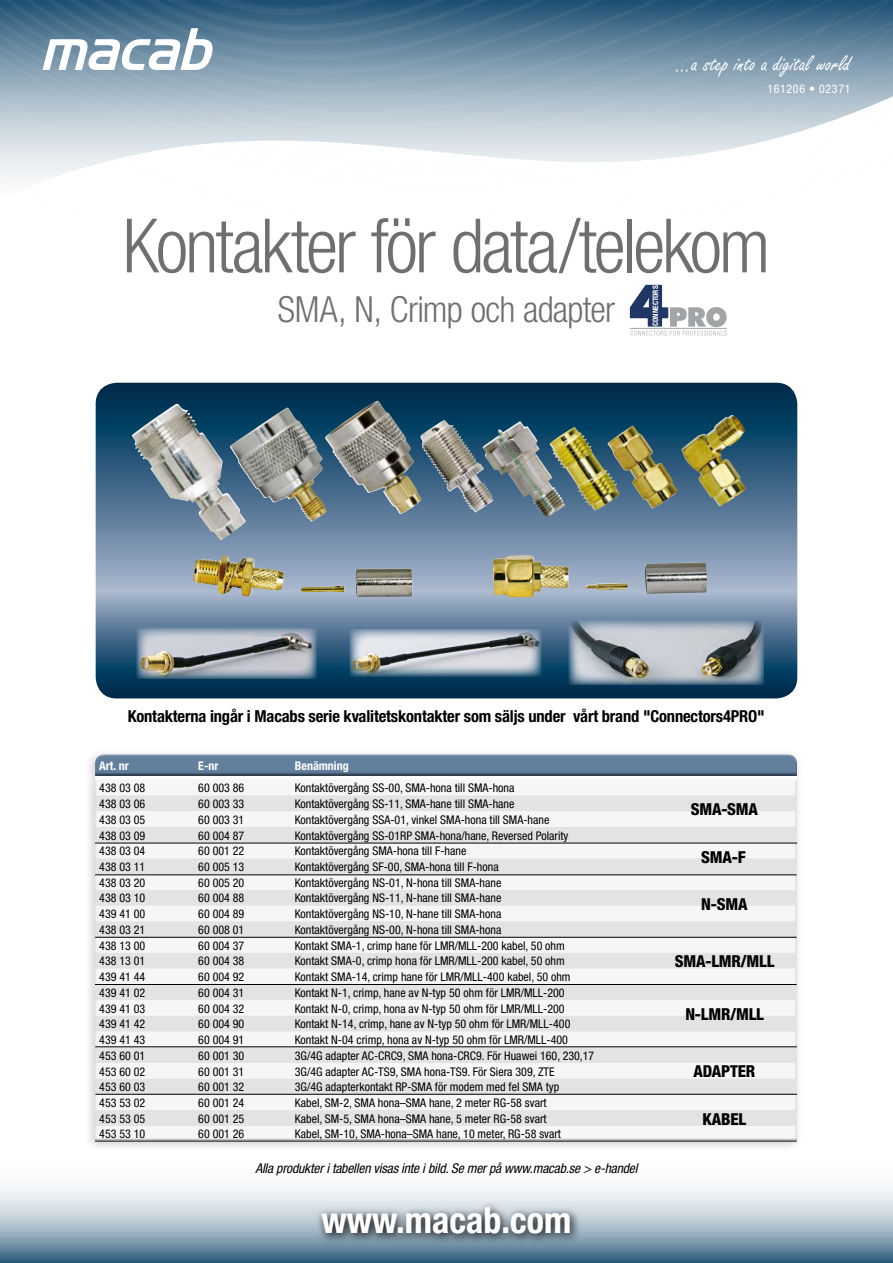
<style>
.page{position:relative;width:893px;height:1263px;background:#fff}
.page>*{position:absolute;margin:0;border:0;box-sizing:border-box;transform-origin:0 0}
.t1{font:300 condensed 75px "Helvetica Neue";letter-spacing:-.04em;color:#706f6f}
.t2{font:300 condensed 36px "Helvetica Neue";letter-spacing:-.02em;color:#706f6f}
.t3{font:700 condensed 36px "Helvetica Neue";color:#fff}
.t4{font:24px "Freestyle Script";color:#fff}
.t5{font:700 condensed 16.5px "Helvetica Neue";letter-spacing:-.01em;color:#000}
.t6{font:800 condensed 16.5px "Helvetica Neue";letter-spacing:-.01em;color:#000}
.t7{font:italic condensed 13.5px "Helvetica Neue";letter-spacing:-.01em;color:#000}
.t8{font:condensed 12px "Helvetica Neue";color:#000}
.t9{font:700 condensed 12px "Helvetica Neue";color:#fff}
.t10{font:condensed 12px "Helvetica Neue";letter-spacing:.05em;color:#fff}
.t11{font:700 condensed 7.5px "Helvetica Neue";color:#fff}
</style>
<div class="page">
<svg style="left:0;top:1186px;width:893px;height:77px;background:#a3b8c6"></svg>
<img style="left:0;top:0;width:893px;height:182px">
<svg style="left:43px;top:28px;width:170px;height:42px"></svg>
<svg style="left:315px;top:1201px;width:266px;height:44px;background:#87939c"></svg>
<svg style="left:96px;top:383px;width:701px;height:315px;background:#55738b"></svg>
<img style="left:681px;top:415px;width:65px;height:91px">
<img style="left:137px;top:628px;width:180px;height:51px">
<svg style="left:630px;top:285px;width:97px;height:51px"></svg>
<img style="left:550px;top:430px;width:70px;height:80px">
<img style="left:608px;top:426px;width:70px;height:82px">
<img style="left:420px;top:420px;width:24px;height:40px">
<img style="left:131px;top:404px;width:46px;height:50px">
<img style="left:482px;top:421px;width:53px;height:82px">
<div style="left:84px;top:747px;width:720px;height:406px;background:#000;opacity:.2"></div>
<div style="left:95px;top:753px;width:703px;height:30px;background:#fff;opacity:.75"></div>
<div style="left:95px;top:759px;width:703px;height:383px;background:#000;opacity:.75"></div>
<hr style="left:95px;top:776px;width:702px;height:2px;background:#fff">
<svg style="left:95px;top:795px;width:702px;height:331px;fill:#e3e3e3"></svg>
<hr style="left:95px;top:843px;width:702px;height:1px;background:#000">
<hr style="left:95px;top:874px;width:702px;height:1px;background:#000">
<hr style="left:95px;top:937px;width:702px;height:1px;background:#000">
<hr style="left:95px;top:984px;width:702px;height:1px;background:#000">
<hr style="left:95px;top:1046px;width:702px;height:1px;background:#000">
<hr style="left:95px;top:1094px;width:702px;height:1px;background:#000">
<img style="left:325px;top:401px;width:52px;height:73px">
<img style="left:230px;top:408px;width:56px;height:79px">
<img style="left:193px;top:555px;width:35px;height:39px">
<img style="left:493px;top:555px;width:208px;height:42px">
<img style="left:349px;top:629px;width:192px;height:48px">
<img style="left:569px;top:620px;width:195px;height:64px">
<h3 class="t4" style="left:677px;top:51px;width:175px">...a step into a digital world</h3>
<p class="t10" style="left:767px;top:82px;width:84px">161206 • 02371</p>
<h1 class="t1" style="left:123px;top:203px;width:649px">Kontakter för data/telekom</h1>
<h2 class="t2" style="left:278px;top:288px;width:339px">SMA, N, Crimp och adapter</h2>
<p class="t11" style="left:651px;top:326px;width:42px;rotate:-90deg">CONNECTORS</p>
<h3 class="t5" style="left:128px;top:706px;width:639px">Kontakterna ingår i Macabs serie kvalitetskontakter som säljs under vårt brand "Connectors4PRO"</h3>
<p class="t9" style="left:99px;top:759px;width:31px">Art. nr</p>
<p class="t9" style="left:198px;top:759px;width:22px">E-nr</p>
<p class="t9" style="left:295px;top:759px;width:55px">Benämning</p>
<p class="t8" style="left:99px;top:781px;width:48px">438 03 08</p>
<p class="t8" style="left:198px;top:781px;width:48px">60 003 86</p>
<p class="t8" style="left:295px;top:781px;width:221px">Kontaktövergång SS-00, SMA-hona till SMA-hona</p>
<p class="t8" style="left:99px;top:797px;width:48px">438 03 06</p>
<p class="t8" style="left:198px;top:797px;width:48px">60 003 33</p>
<p class="t8" style="left:295px;top:797px;width:221px">Kontaktövergång SS-11, SMA-hane till SMA-hane</p>
<p class="t8" style="left:99px;top:813px;width:48px">438 03 05</p>
<p class="t8" style="left:198px;top:813px;width:48px">60 003 31</p>
<p class="t8" style="left:295px;top:813px;width:256px">Kontaktövergång SSA-01, vinkel SMA-hona till SMA-hane</p>
<p class="t8" style="left:99px;top:828px;width:48px">438 03 09</p>
<p class="t8" style="left:198px;top:828px;width:48px">60 004 87</p>
<p class="t8" style="left:295px;top:828px;width:275px">Kontaktövergång SS-01RP SMA-hona/hane, Reversed Polarity</p>
<p class="t8" style="left:99px;top:844px;width:48px">438 03 04</p>
<p class="t8" style="left:198px;top:844px;width:48px">60 001 22</p>
<p class="t8" style="left:295px;top:844px;width:173px">Kontaktövergång SMA-hona till F-hane</p>
<p class="t8" style="left:99px;top:860px;width:48px">438 03 11</p>
<p class="t8" style="left:198px;top:860px;width:48px">60 005 13</p>
<p class="t8" style="left:295px;top:860px;width:205px">Kontaktövergång SF-00, SMA-hona till F-hona</p>
<p class="t8" style="left:99px;top:875px;width:48px">438 03 20</p>
<p class="t8" style="left:198px;top:875px;width:48px">60 005 20</p>
<p class="t8" style="left:295px;top:875px;width:208px">Kontaktövergång NS-01, N-hona till SMA-hane</p>
<p class="t8" style="left:99px;top:891px;width:48px">438 03 10</p>
<p class="t8" style="left:198px;top:891px;width:48px">60 004 88</p>
<p class="t8" style="left:295px;top:891px;width:208px">Kontaktövergång NS-11, N-hane till SMA-hane</p>
<p class="t8" style="left:99px;top:907px;width:48px">439 41 00</p>
<p class="t8" style="left:198px;top:907px;width:48px">60 004 89</p>
<p class="t8" style="left:295px;top:907px;width:208px">Kontaktövergång NS-10, N-hane till SMA-hona</p>
<p class="t8" style="left:99px;top:923px;width:48px">438 03 21</p>
<p class="t8" style="left:198px;top:923px;width:48px">60 008 01</p>
<p class="t8" style="left:295px;top:923px;width:208px">Kontaktövergång NS-00, N-hona till SMA-hona</p>
<p class="t8" style="left:99px;top:938px;width:48px">438 13 00</p>
<p class="t8" style="left:198px;top:938px;width:48px">60 004 37</p>
<p class="t8" style="left:295px;top:938px;width:271px">Kontakt SMA-1, crimp hane för LMR/MLL-200 kabel, 50 ohm</p>
<p class="t8" style="left:99px;top:954px;width:48px">438 13 01</p>
<p class="t8" style="left:198px;top:954px;width:48px">60 004 38</p>
<p class="t8" style="left:295px;top:954px;width:271px">Kontakt SMA-0, crimp hona för LMR/MLL-200 kabel, 50 ohm</p>
<p class="t8" style="left:99px;top:970px;width:48px">439 41 44</p>
<p class="t8" style="left:198px;top:970px;width:48px">60 004 92</p>
<p class="t8" style="left:295px;top:970px;width:277px">Kontakt SMA-14, crimp hane för LMR/MLL-400 kabel, 50 ohm</p>
<p class="t8" style="left:99px;top:986px;width:48px">439 41 02</p>
<p class="t8" style="left:198px;top:986px;width:48px">60 004 31</p>
<p class="t8" style="left:295px;top:986px;width:271px">Kontakt N-1, crimp, hane av N-typ 50 ohm för LMR/MLL-200</p>
<p class="t8" style="left:99px;top:1001px;width:48px">439 41 03</p>
<p class="t8" style="left:198px;top:1001px;width:48px">60 004 32</p>
<p class="t8" style="left:295px;top:1001px;width:271px">Kontakt N-0, crimp, hona av N-typ 50 ohm för LMR/MLL-200</p>
<p class="t8" style="left:99px;top:1017px;width:48px">439 41 42</p>
<p class="t8" style="left:198px;top:1017px;width:48px">60 004 90</p>
<p class="t8" style="left:295px;top:1017px;width:277px">Kontakt N-14, crimp, hane av N-typ 50 ohm för LMR/MLL-400</p>
<p class="t8" style="left:99px;top:1033px;width:48px">439 41 43</p>
<p class="t8" style="left:198px;top:1033px;width:48px">60 004 91</p>
<p class="t8" style="left:295px;top:1033px;width:275px">Kontakt N-04 crimp, hona av N-typ 50 ohm för LMR/MLL-400</p>
<p class="t8" style="left:99px;top:1048px;width:48px">453 60 01</p>
<p class="t8" style="left:198px;top:1048px;width:48px">60 001 30</p>
<p class="t8" style="left:295px;top:1048px;width:301px">3G/4G adapter AC-CRC9, SMA hona-CRC9. För Huawei 160, 230,17</p>
<p class="t8" style="left:99px;top:1064px;width:48px">453 60 02</p>
<p class="t8" style="left:198px;top:1064px;width:48px">60 001 31</p>
<p class="t8" style="left:295px;top:1064px;width:261px">3G/4G adapter AC-TS9, SMA hona-TS9. För Siera 309, ZTE</p>
<p class="t8" style="left:99px;top:1080px;width:48px">453 60 03</p>
<p class="t8" style="left:198px;top:1080px;width:48px">60 001 32</p>
<p class="t8" style="left:295px;top:1080px;width:266px">3G/4G adapterkontakt RP-SMA för modem med fel SMA typ</p>
<p class="t8" style="left:99px;top:1096px;width:48px">453 53 02</p>
<p class="t8" style="left:198px;top:1096px;width:48px">60 001 24</p>
<p class="t8" style="left:295px;top:1096px;width:253px">Kabel, SM-2, SMA hona–SMA hane, 2 meter RG-58 svart</p>
<p class="t8" style="left:99px;top:1111px;width:48px">453 53 05</p>
<p class="t8" style="left:198px;top:1111px;width:48px">60 001 25</p>
<p class="t8" style="left:295px;top:1111px;width:253px">Kabel, SM-5, SMA hona–SMA hane, 5 meter RG-58 svart</p>
<p class="t8" style="left:99px;top:1127px;width:48px">453 53 10</p>
<p class="t8" style="left:198px;top:1127px;width:48px">60 001 26</p>
<p class="t8" style="left:295px;top:1127px;width:268px">Kabel, SM-10, SMA-hona–SMA hane, 10 meter, RG-58 svart</p>
<p class="t7" style="left:255px;top:1160px;width:384px">Alla produkter i tabellen visas inte i bild. Se mer på www.macab.se &gt; e-handel</p>
<h2 class="t3" style="left:321px;top:1198px;width:251px">www.macab.com</h2>
<h3 class="t6" style="left:691px;top:799px;width:69px">SMA-SMA</h3>
<h3 class="t6" style="left:701px;top:847px;width:46px">SMA-F</h3>
<h3 class="t6" style="left:701px;top:894px;width:48px">N-SMA</h3>
<h3 class="t6" style="left:675px;top:951px;width:101px">SMA-LMR/MLL</h3>
<h3 class="t6" style="left:685px;top:1004px;width:80px">N-LMR/MLL</h3>
<h3 class="t6" style="left:693px;top:1061px;width:63px">ADAPTER</h3>
<h3 class="t6" style="left:703px;top:1108px;width:45px">KABEL</h3>
</div>
